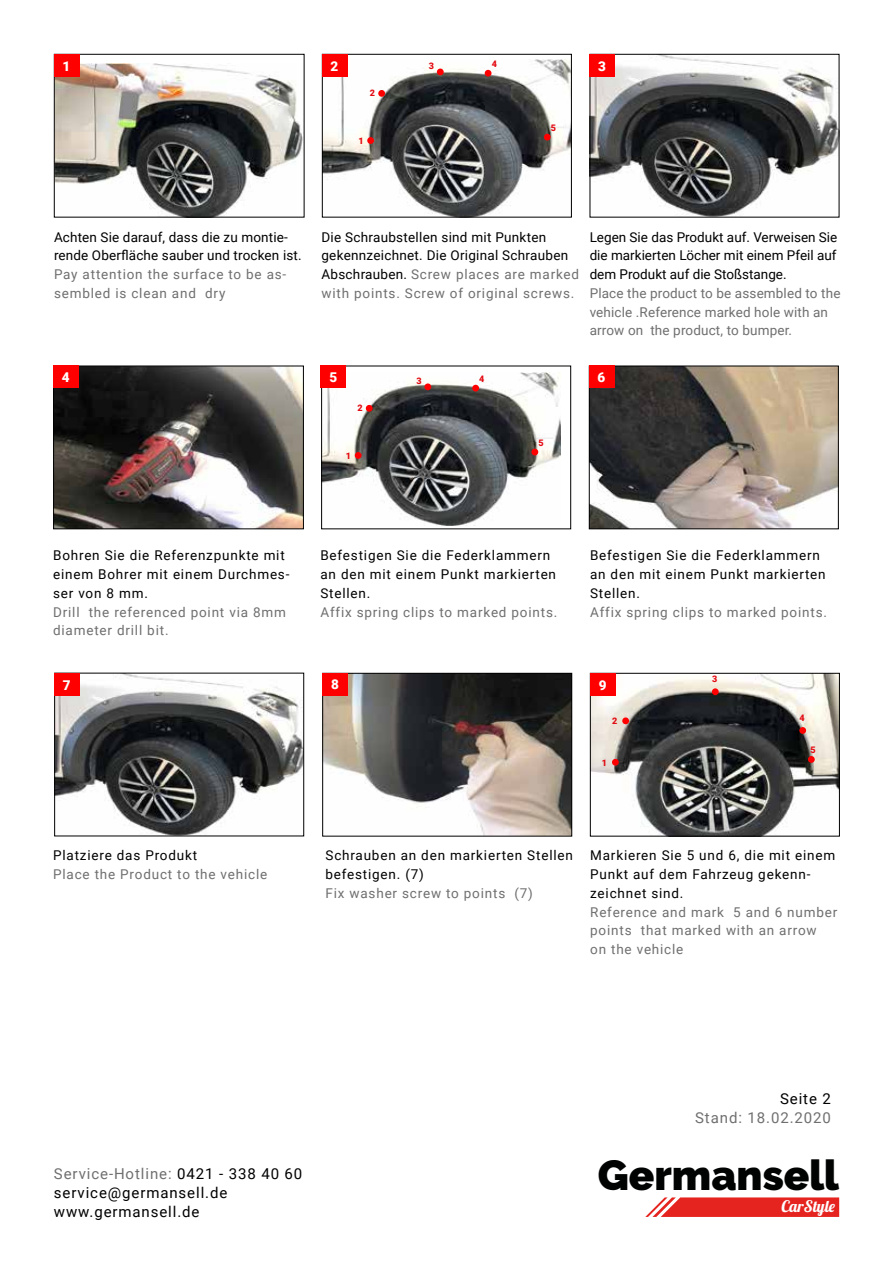
<style>
.page{position:relative;width:893px;height:1263px;background:#fff}
.page>*{position:absolute;margin:0;border:0;box-sizing:border-box;transform-origin:0 0}
.t1{font:900 42px "Raleway";color:#010202}
.t2{font:15.9px "Lobster";color:#fff}
.t3{font:15px/18.8px "Roboto";letter-spacing:.06em;color:#000}
.t4{font:15px "Roboto";letter-spacing:.06em;color:#706f6f}
.t5{font:13.5px/18.8px "Roboto";letter-spacing:.06em;color:#000}
.t6{font:13.5px/18.8px "Roboto";letter-spacing:.06em;color:#706f6f}
.t7{font:13.5px/18.8px "Roboto";letter-spacing:.02em;color:#000}
.t8{font:13.5px/18.8px "Roboto";letter-spacing:.01em;color:#706f6f}
.t9{font:13.5px/18.8px "Roboto";letter-spacing:.01em;color:#000}
.t10{font:900 13.5px "Roboto";color:#fff}
.t11{font:900 9px "Roboto";color:#e30b13}
.s1{color:#706f6f}
</style>
<div class="page">
<img style="left:323px;top:373px;width:238px;height:152px">
<div style="left:321px;top:366px;width:250px;height:163px;border:1px solid #000"></div>
<img style="left:324px;top:60px;width:246px;height:155px">
<div style="left:322px;top:54px;width:250px;height:163px;border:1px solid #000"></div>
<img style="left:324px;top:675px;width:246px;height:159px">
<div style="left:322px;top:673px;width:250px;height:163px;border:1px solid #000"></div>
<img style="left:591px;top:368px;width:246px;height:159px">
<div style="left:589px;top:366px;width:250px;height:163px;border:1px solid #000"></div>
<img style="left:592px;top:56px;width:245px;height:159px">
<div style="left:590px;top:54px;width:249px;height:163px;border:1px solid #000"></div>
<img style="left:56px;top:675px;width:246px;height:159px">
<div style="left:54px;top:673px;width:250px;height:163px;border:1px solid #000"></div>
<img style="left:592px;top:675px;width:246px;height:159px">
<div style="left:590px;top:673px;width:250px;height:163px;border:1px solid #000"></div>
<img style="left:55px;top:368px;width:247px;height:159px">
<div style="left:53px;top:366px;width:251px;height:163px;border:1px solid #000"></div>
<img style="left:56px;top:63px;width:246px;height:152px">
<div style="left:54px;top:54px;width:250px;height:163px;border:1px solid #000"></div>
<svg style="left:645px;top:1197px;width:194px;height:20px;background:#e83e3a"></svg>
<div style="left:54px;top:54px;width:25px;height:22px;background:#f00"></div>
<div style="left:53px;top:366px;width:26px;height:22px;background:#f00"></div>
<div style="left:54px;top:673px;width:26px;height:22px;background:#f00"></div>
<div style="left:323px;top:673px;width:25px;height:22px;background:#f00"></div>
<div style="left:590px;top:673px;width:26px;height:22px;background:#f00"></div>
<div style="left:321px;top:366px;width:25px;height:22px;background:#f00"></div>
<div style="left:589px;top:366px;width:25px;height:22px;background:#f00"></div>
<div style="left:322px;top:54px;width:25px;height:22px;background:#f00"></div>
<div style="left:590px;top:54px;width:25px;height:22px;background:#f00"></div>
<div style="left:355px;top:452px;width:7px;height:7px;background:#f00;border-radius:50%"></div>
<div style="left:367px;top:137px;width:7px;height:7px;background:#f00;border-radius:50%"></div>
<div style="left:472px;top:385px;width:7px;height:7px;background:#f00;border-radius:50%"></div>
<div style="left:485px;top:70px;width:6px;height:7px;background:#f00;border-radius:50%"></div>
<div style="left:531px;top:449px;width:7px;height:6px;background:#f00;border-radius:50%"></div>
<div style="left:544px;top:134px;width:7px;height:7px;background:#f00;border-radius:50%"></div>
<div style="left:366px;top:405px;width:7px;height:7px;background:#f00;border-radius:50%"></div>
<div style="left:378px;top:90px;width:7px;height:7px;background:#f00;border-radius:50%"></div>
<div style="left:424px;top:383px;width:7px;height:7px;background:#f00;border-radius:50%"></div>
<div style="left:437px;top:69px;width:7px;height:6px;background:#f00;border-radius:50%"></div>
<div style="left:612px;top:759px;width:7px;height:7px;background:#f00;border-radius:50%"></div>
<div style="left:622px;top:717px;width:7px;height:7px;background:#f00;border-radius:50%"></div>
<div style="left:712px;top:688px;width:7px;height:7px;background:#f00;border-radius:50%"></div>
<div style="left:799px;top:727px;width:7px;height:7px;background:#f00;border-radius:50%"></div>
<div style="left:808px;top:756px;width:7px;height:7px;background:#f00;border-radius:50%"></div>
<p class="t10" style="left:63px;top:56px;width:9px">1</p>
<p class="t11" style="left:492px;top:58px;width:7px">4</p>
<p class="t10" style="left:331px;top:56px;width:9px">2</p>
<p class="t10" style="left:598px;top:56px;width:9px">3</p>
<p class="t11" style="left:429px;top:60px;width:7px">3</p>
<p class="t11" style="left:370px;top:86px;width:7px">2</p>
<p class="t11" style="left:358px;top:134px;width:7px">1</p>
<p class="t11" style="left:551px;top:121px;width:7px">5</p>
<p class="t9" style="left:54px;top:227px;width:249px">Achten Sie darauf, dass die zu montie&shy;rende Oberfläche sauber und trocken ist.</p>
<p class="t6" style="left:54px;top:264px;width:234px">Pay attention the surface to be as&shy;sembled is clean and dry</p>
<p class="t10" style="left:62px;top:368px;width:9px">4</p>
<p class="t7" style="left:321px;top:227px;width:259px">Die Schraubstellen sind mit Punkten gekennzeichnet. Die Original Schrauben Abschrauben. <span class="s1">Screw places are marked with points. Screw of original screws.</span></p>
<p class="t5" style="left:590px;top:227px;width:249px;text-align:justify">Legen Sie das Produkt auf. Verweisen Sie die markierten Löcher mit einem Pfeil auf dem Produkt auf die Stoßstange.</p>
<p class="t8" style="left:590px;top:283px;width:252px">Place the product to be assembled to the vehicle .Reference marked hole with an arrow on the product, to bumper.</p>
<p class="t10" style="left:329px;top:368px;width:9px">5</p>
<p class="t10" style="left:598px;top:368px;width:9px">6</p>
<p class="t11" style="left:479px;top:372px;width:7px">4</p>
<p class="t11" style="left:416px;top:375px;width:7px">3</p>
<p class="t11" style="left:357px;top:401px;width:7px">2</p>
<p class="t11" style="left:346px;top:449px;width:7px">1</p>
<p class="t11" style="left:538px;top:436px;width:7px">5</p>
<p class="t5" style="left:53px;top:546px;width:238px">Bohren Sie die Referenzpunkte mit einem Bohrer mit einem Durchmes&shy;ser von 8 mm.</p>
<p class="t6" style="left:53px;top:602px;width:234px">Drill the referenced point via 8mm diameter drill bit.</p>
<p class="t5" style="left:320px;top:546px;width:237px">Befestigen Sie die Federklammern an den mit einem Punkt markierten<br>Stellen.</p>
<p class="t6" style="left:320px;top:602px;width:238px">Affix spring clips to marked points.</p>
<p class="t5" style="left:590px;top:546px;width:237px">Befestigen Sie die Federklammern an den mit einem Punkt markierten<br>Stellen.</p>
<p class="t6" style="left:590px;top:602px;width:238px">Affix spring clips to marked points.</p>
<p class="t10" style="left:63px;top:675px;width:9px">7</p>
<p class="t10" style="left:331px;top:675px;width:9px">8</p>
<p class="t10" style="left:599px;top:675px;width:9px">9</p>
<p class="t11" style="left:612px;top:715px;width:7px">2</p>
<p class="t11" style="left:602px;top:756px;width:7px">1</p>
<p class="t11" style="left:712px;top:673px;width:7px">3</p>
<p class="t11" style="left:799px;top:712px;width:7px">4</p>
<p class="t11" style="left:811px;top:743px;width:7px">5</p>
<p class="t5" style="left:53px;top:846px;width:146px">Platziere das Produkt</p>
<p class="t6" style="left:53px;top:864px;width:216px">Place the Product to the vehicle</p>
<p class="t5" style="left:325px;top:846px;width:249px">Schrauben an den markierten Stellen befestigen. (7)</p>
<p class="t6" style="left:325px;top:883px;width:209px">Fix washer screw to points (7)</p>
<p class="t5" style="left:590px;top:846px;width:246px">Markieren Sie 5 und 6, die mit einem<br>Punkt auf dem Fahrzeug gekenn&shy;zeichnet sind.</p>
<p class="t6" style="left:590px;top:902px;width:249px">Reference and mark 5 and 6 number points that marked with an arrow<br>on the vehicle</p>
<p class="t3" style="left:54px;top:1164px;width:250px"><span class="s1">Service-Hotline:</span> 0421 - 338 40 60 service@germansell.de www.germansell.de</p>
<p class="t3" style="left:780px;top:1089px;width:52px">Seite 2</p>
<p class="t4" style="left:695px;top:1107px;width:137px">Stand: 18.02.2020</p>
<h1 class="t1" style="left:598px;top:1151px;width:243px">Germansell</h1>
<p class="t2" style="left:782px;top:1196px;width:55px">CarStyle</p>
</div>
